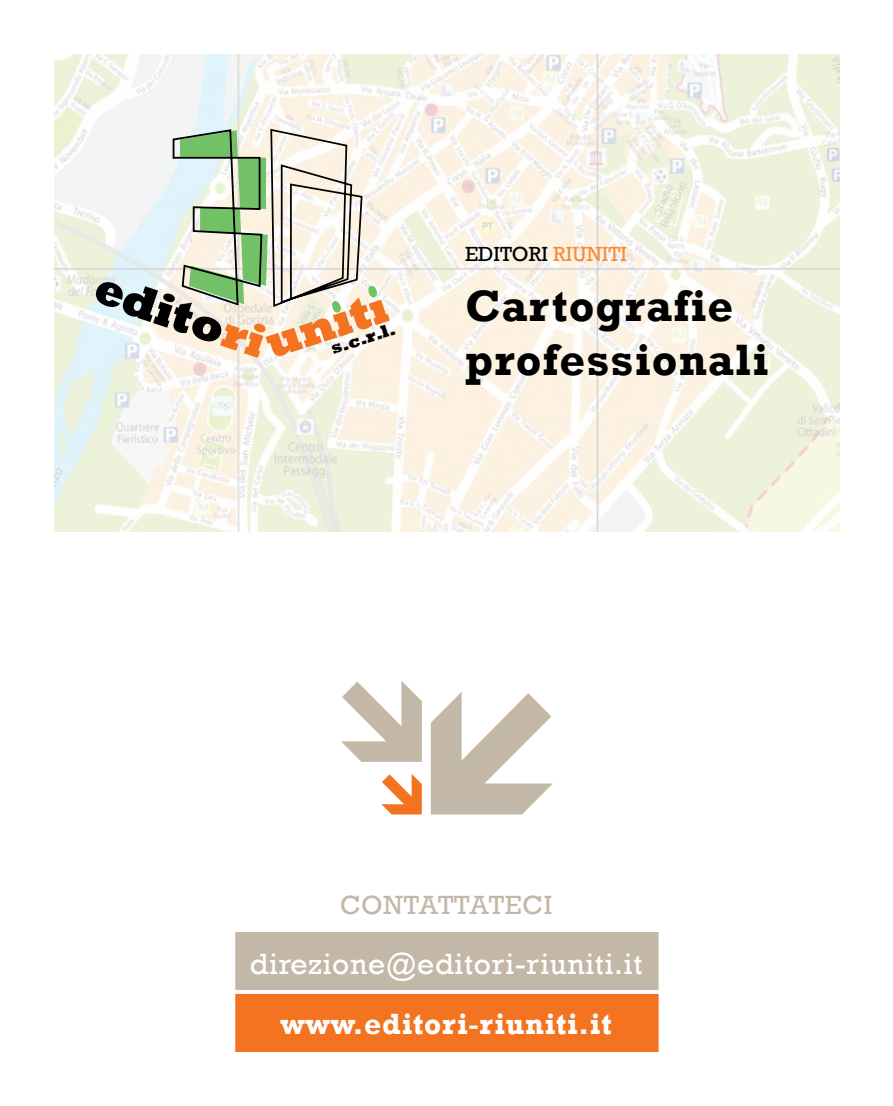
<style>
.page{position:relative;width:893px;height:1106px;background:#fff}
.page>*{position:absolute;margin:0;border:0;box-sizing:border-box;transform-origin:0 0}
.t1{font:700 45px/54px "Rockwell";letter-spacing:.025em;color:#000}
.t2{font:30px "Rockwell";letter-spacing:.025em;color:#fff}
.t3{font:700 30px "Rockwell";letter-spacing:.025em;color:#fff}
.t4{font:27px "Rockwell";letter-spacing:.015em;color:#c3b8a7}
.t5{font:21px "Rockwell";color:#000}
.t6{font:800 17.85px "Rockwell";color:#000}
.s1{color:#fb8933}
</style>
<div class="page">
<img style="left:54px;top:54px;width:785px;height:477px">
<svg style="left:235px;top:932px;width:424px;height:120px;background:#dc9969"></svg>
<svg style="left:96px;top:128px;width:294px;height:230px"></svg>
<svg style="left:341px;top:681px;width:81px;height:81px"></svg>
<svg style="left:381px;top:774px;width:41px;height:40px"></svg>
<svg style="left:431px;top:692px;width:122px;height:122px"></svg>
<p class="t6" style="left:328px;top:338px;width:68px;rotate:-18deg">s.c.r.l.</p>
<p class="t5" style="left:465px;top:241px;width:163px">EDITORI <span class="s1">RIUNITI</span></p>
<h1 class="t1" style="left:465px;top:279px;width:305px">Cartografie professionali</h1>
<p class="t4" style="left:340px;top:889px;width:41px">cont</p>
<p class="t4" style="left:419px;top:889px;width:133px">attate ci</p>
<p class="t2" style="left:250px;top:946px;width:394px">direzione@editori-riuniti.it</p>
<p class="t3" style="left:280px;top:1005px;width:333px">www.editori-riuniti.it</p>
</div>
